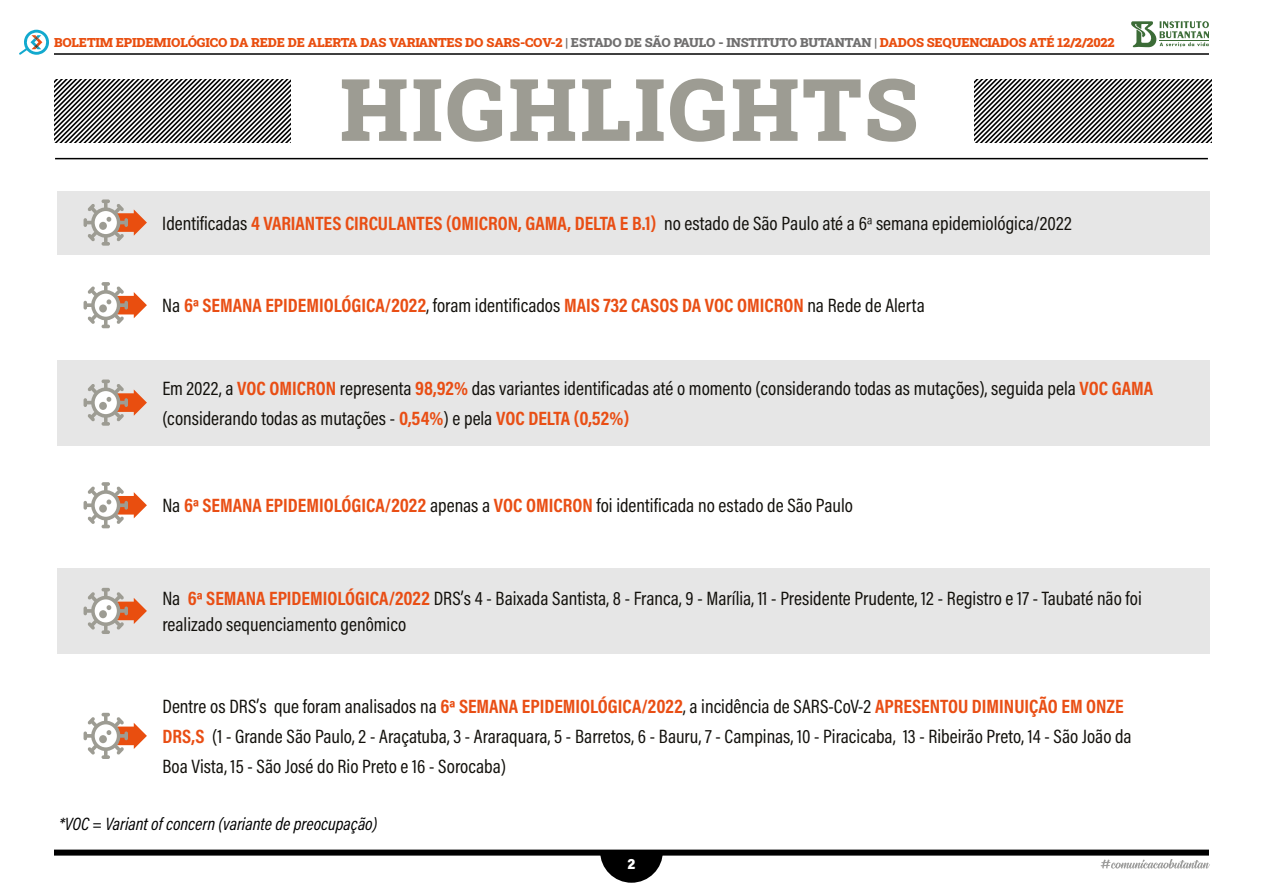
<style>
.page{position:relative;width:1263px;height:893px;background:#fff}
.page>*{position:absolute;margin:0;border:0;box-sizing:border-box;transform-origin:0 0}
.t1{font:86.4px "Roboto Slab";letter-spacing:.04em;color:#9d9c93}
.t2{font:19.5px/30px "Acumin Variable Concept";letter-spacing:-.1em;color:#12100b}
.t3{font:19.5px "Acumin Variable Concept";letter-spacing:-.12em;color:#12100b}
.t4{font:19.5px "Acumin Variable Concept";letter-spacing:-.12em;color:#e94e14}
.t5{font:18px "Acumin Variable Concept";letter-spacing:-.1em;color:#000}
.t6{font:15px "Acumin Variable Concept";color:#fff;scale:.9 1}
.t7{font:12.75px "Roboto Slab";letter-spacing:-.01em;color:#e94e0f}
.s1{color:#706f6f}
.s2{color:#e94e14}
.s3{color:#12100b}
</style>
<div class="page">
<hr style="left:54px;top:53px;width:1155px;height:2px;background:#000">
<div style="left:54px;top:850px;width:1155px;height:6px;background:#000"></div>
<svg style="left:600px;top:855px;width:63px;height:28px"></svg>
<svg style="left:1131px;top:21px;width:78px;height:26px"></svg>
<hr style="left:1160px;top:40px;width:49px;height:1px;background:#3c6c37">
<svg style="left:1101px;top:859px;width:109px;height:9px"></svg>
<svg style="left:19px;top:30px;width:30px;height:25px"></svg>
<div style="left:57px;top:191px;width:1153px;height:63px;background:#e6e6e6"></div>
<div style="left:57px;top:568px;width:1153px;height:86px;background:#e6e6e6"></div>
<div style="left:57px;top:360px;width:1153px;height:86px;background:#e6e6e6"></div>
<svg style="left:54px;top:79px;width:237px;height:63px"></svg>
<svg style="left:974px;top:79px;width:237px;height:63px"></svg>
<hr style="left:55px;top:158px;width:1153px;height:1px;background:#000">
<svg style="left:84px;top:199px;width:63px;height:47px"></svg>
<svg style="left:84px;top:588px;width:63px;height:46px"></svg>
<svg style="left:84px;top:282px;width:63px;height:46px"></svg>
<svg style="left:84px;top:379px;width:63px;height:47px"></svg>
<svg style="left:84px;top:482px;width:63px;height:46px"></svg>
<svg style="left:84px;top:713px;width:63px;height:46px"></svg>
<p class="t7" style="left:54px;top:34px;width:1062px">BOLETIM EPIDEMIOLÓGICO DA REDE DE ALERTA DAS VARIANTES DO SARS-COV-2 <span class="s1">| ESTADO DE SÃO PAULO - INSTITUTO BUTANTAN |</span> DADOS SEQUENCIADOS ATÉ 12/2/2022</p>
<h1 class="t1" style="left:340px;top:50px;width:579px">HIGHLIGHTS</h1>
<p class="t2" style="left:162px;top:207px;width:913px">Identificadas <span class="s2">4 VARIANTES CIRCULANTES (OMICRON, GAMA, DELTA E B.1)</span> no estado de São Paulo até a 6a semana epidemiológica/2022</p>
<p class="t4" style="left:162px;top:292px;width:766px"><span class="s3">Na</span> 6a SEMANA EPIDEMIOLÓGICA/2022<span class="s3">, foram identificados</span> MAIS 732 CASOS DA VOC OMICRON <span class="s3">na Rede de Alerta</span></p>
<p class="t2" style="left:162px;top:372px;width:995px">Em 2022, a <span class="s2">VOC OMICRON</span> representa <span class="s2">98,92%</span> das variantes identificadas até o momento (considerando todas as mutações), seguida pela <span class="s2">VOC GAMA </span>(considerando todas as mutações - <span class="s2">0,54%</span>) e pela <span class="s2">VOC DELTA (0,52%)</span></p>
<p class="t2" style="left:162px;top:490px;width:694px">Na <span class="s2">6a SEMANA EPIDEMIOLÓGICA/2022</span> apenas a <span class="s2">VOC OMICRON</span> foi identificada no estado de São Paulo</p>
<p class="t2" style="left:162px;top:583px;width:981px">Na <span class="s2">6a SEMANA EPIDEMIOLÓGICA/2022</span> DRSs 4 - Baixada Santista, 8 - Franca, 9 - Marília, 11 - Presidente Prudente, 12 - Registro e 17 - Taubaté não foi</p>
<p class="t2" style="left:461px;top:571px;width:5px">,</p>
<p class="t2" style="left:162px;top:608px;width:248px">realizado sequenciamento genômico</p>
<p class="t3" style="left:162px;top:693px;width:965px">Dentre os DRSs que foram analisados na <span class="s2">6a SEMANA EPIDEMIOLÓGICA/2022</span>, a incidência de SARS-CoV-2 <span class="s2">APRESENTOU DIMINUIÇÃO EM ONZE</span></p>
<p class="t2" style="left:162px;top:672px;width:973px;line-height:42px;text-indent:94px">,<br><span class="s2">DRS,S</span> (1 - Grande São Paulo, 2 - Araçatuba, 3 - Araraquara, 5 - Barretos, 6 - Bauru, 7 - Campinas, 10 - Piracicaba, 13 - Ribeirão Preto, 14 - São João da</p>
<p class="t2" style="left:162px;top:750px;width:346px">Boa Vista, 15 - São José do Rio Preto e 16 - Sorocaba)</p>
<p class="t5" style="left:59px;top:811px;width:320px">*VOC = Variant of concern (variante de preocupação)</p>
<p class="t6" style="left:627px;top:853px;width:9px">2</p>
</div>
